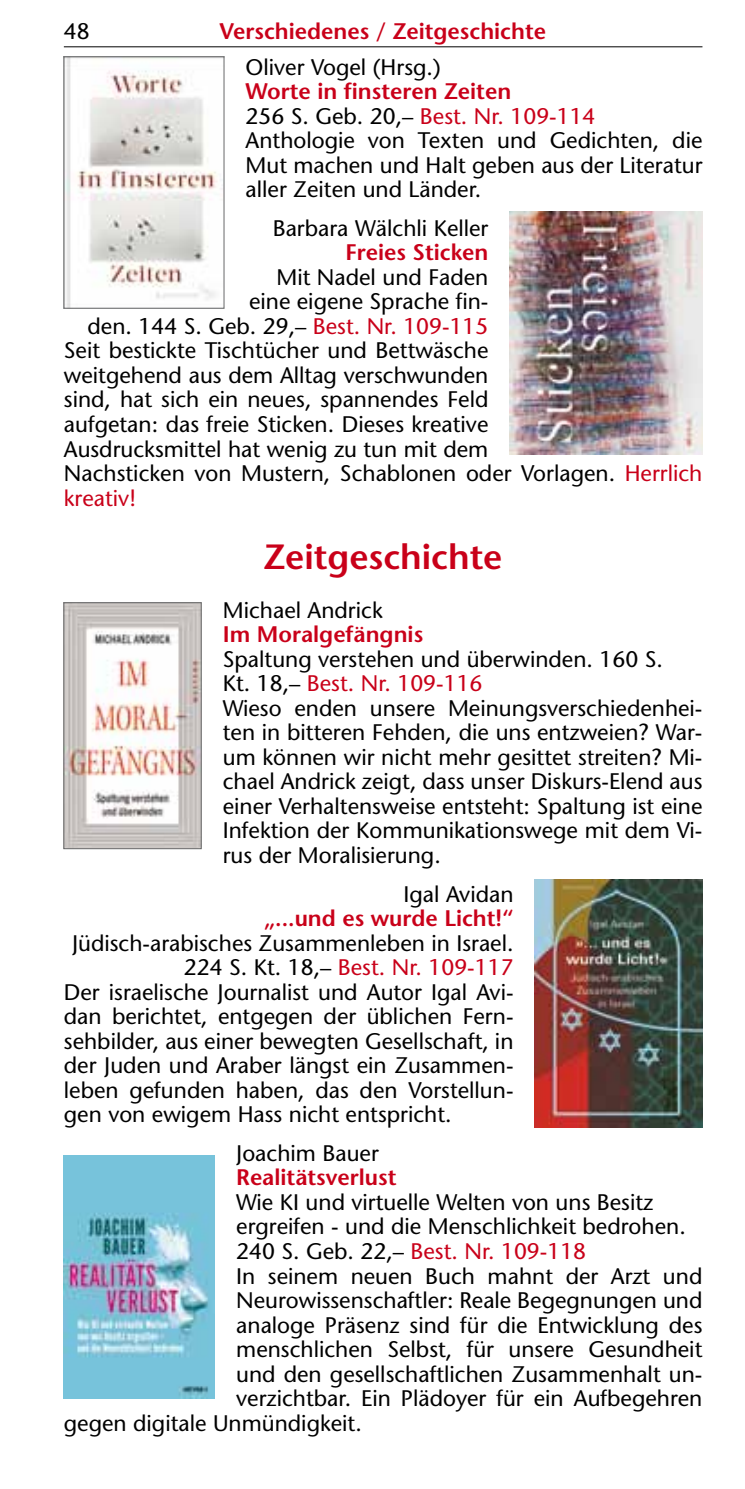
<style>
.page{position:relative;width:745px;height:1489px;background:#fff}
.page>*{position:absolute;margin:0;border:0;box-sizing:border-box;transform-origin:0 0}
.t1{font:600 35px "Stone Sans";color:#c90019}
.t2{font:22.5px/24.5px "Stone Sans";color:#000}
.t3{font:600 22.5px "Stone Sans";color:#c90019}
.t4{font:22.5px "Stone Sans";color:#c90019}
.s1{font-weight:600;color:#c90019}
.s2{color:#c90019}
.s3{color:#000}
</style>
<div class="page">
<hr style="left:64px;top:46px;width:638px;height:1px;background:#000">
<img style="left:66px;top:58px;width:156px;height:248px">
<img style="left:509px;top:211px;width:193px;height:243px">
<img style="left:65px;top:604px;width:134px;height:243px">
<div style="left:63px;top:602px;width:138px;height:247px;border:1px solid #696a6b"></div>
<img style="left:534px;top:879px;width:168px;height:248px">
<img style="left:64px;top:1155px;width:151px;height:243px">
<p class="t2" style="left:64px;top:18px;width:27px">48</p>
<p class="t3" style="left:219px;top:17px;width:328px">Verschiedenes / Zeitgeschichte</p>
<p class="t2" style="left:245px;top:54px;width:197px">Oliver Vogel (Hrsg.)</p>
<p class="t2" style="left:245px;top:79px;width:458px"><span class="s1">Worte in finsteren Zeiten<br></span>256 S. Geb. 20,– <span class="s2">Best. Nr. 109-114<br></span>Anthologie von Texten und Gedichten, die Mut machen und Halt geben aus der Literatur aller Zeiten und Länder.</p>
<p class="t2" style="left:272px;top:215px;width:217px">Barbara Wälchli Keller</p>
<p class="t3" style="left:345px;top:238px;width:144px">Freies Sticken</p>
<p class="t2" style="left:276px;top:264px;width:213px">Mit Nadel und Faden</p>
<p class="t2" style="left:249px;top:289px;width:241px">eine eigene Sprache fin-</p>
<p class="t2" style="left:87px;top:313px;width:402px">den. 144 S. Geb. 29,– <span class="s2">Best. Nr. 109-115</span></p>
<p class="t2" style="left:64px;top:338px;width:426px">Seit bestickte Tischtücher und Bettwäsche</p>
<p class="t2" style="left:64px;top:362px;width:426px">weitgehend aus dem Alltag verschwunden</p>
<p class="t2" style="left:64px;top:387px;width:426px">sind, hat sich ein neues, spannendes Feld</p>
<p class="t2" style="left:64px;top:411px;width:426px">aufgetan: das freie Sticken. Dieses kreative</p>
<p class="t2" style="left:64px;top:436px;width:426px">Ausdrucksmittel hat wenig zu tun mit dem</p>
<p class="t2" style="left:64px;top:460px;width:639px">Nachsticken von Mustern, Schablonen oder Vorlagen. <span class="s2">Herrlich</span></p>
<p class="t4" style="left:64px;top:484px;width:74px">kreativ!</p>
<h1 class="t1" style="left:264px;top:534px;width:240px">Zeitgeschichte</h1>
<p class="t2" style="left:223px;top:597px;width:161px">Michael Andrick</p>
<p class="t3" style="left:223px;top:620px;width:202px">Im Moralgefängnis</p>
<p class="t2" style="left:223px;top:646px;width:481px">Spaltung verstehen und überwinden. 160 S.<br>Kt. 18,– <span class="s2">Best. Nr. 109-116<br></span>Wieso enden unsere Meinungsverschiedenhei&shy;ten in bitteren Fehden, die uns entzweien? War&shy;um können wir nicht mehr gesittet streiten? Mi&shy;chael Andrick zeigt, dass unser Diskurs-Elend aus einer Verhaltensweise entsteht: Spaltung ist eine Infektion der Kommunikationswege mit dem Vi&shy;rus der Moralisierung.</p>
<p class="t2" style="left:403px;top:881px;width:111px">Igal Avidan</p>
<p class="t3" style="left:264px;top:904px;width:251px">„...und es wurde Licht!“</p>
<p class="t2" style="left:72px;top:930px;width:442px">Jüdisch-arabisches Zusammenleben in Israel.</p>
<p class="t4" style="left:184px;top:953px;width:331px"><span class="s3">224 S. Kt. 18,–</span> Best. Nr. 109-117</p>
<p class="t2" style="left:64px;top:979px;width:451px">Der israelische Journalist und Autor Igal Avi-</p>
<p class="t2" style="left:64px;top:1003px;width:451px">dan berichtet, entgegen der üblichen Fern-</p>
<p class="t2" style="left:64px;top:1028px;width:451px">sehbilder, aus einer bewegten Gesellschaft, in</p>
<p class="t2" style="left:64px;top:1052px;width:451px">der Juden und Araber längst ein Zusammen-</p>
<p class="t2" style="left:64px;top:1077px;width:451px">leben gefunden haben, das den Vorstellun-</p>
<p class="t2" style="left:64px;top:1101px;width:389px">gen von ewigem Hass nicht entspricht.</p>
<p class="t2" style="left:236px;top:1140px;width:144px">Joachim Bauer</p>
<p class="t3" style="left:236px;top:1163px;width:162px">Realitätsverlust</p>
<p class="t2" style="left:236px;top:1189px;width:418px">Wie KI und virtuelle Welten von uns Besitz</p>
<p class="t2" style="left:236px;top:1214px;width:451px">ergreifen - und die Menschlichkeit bedrohen.</p>
<p class="t4" style="left:236px;top:1237px;width:351px"><span class="s3">240 S. Geb. 22,–</span> Best. Nr. 109-118</p>
<p class="t2" style="left:236px;top:1263px;width:467px">In seinem neuen Buch mahnt der Arzt und</p>
<p class="t2" style="left:236px;top:1287px;width:467px">Neurowissenschaftler: Reale Begegnungen und</p>
<p class="t2" style="left:236px;top:1312px;width:467px">analoge Präsenz sind für die Entwicklung des</p>
<p class="t2" style="left:236px;top:1336px;width:467px">menschlichen Selbst, für unsere Gesundheit</p>
<p class="t2" style="left:236px;top:1361px;width:467px">und den gesellschaftlichen Zusammenhalt un-</p>
<p class="t2" style="left:236px;top:1385px;width:467px">verzichtbar. Ein Plädoyer für ein Aufbegehren</p>
<p class="t2" style="left:64px;top:1410px;width:299px">gegen digitale Unmündigkeit.</p>
</div>
